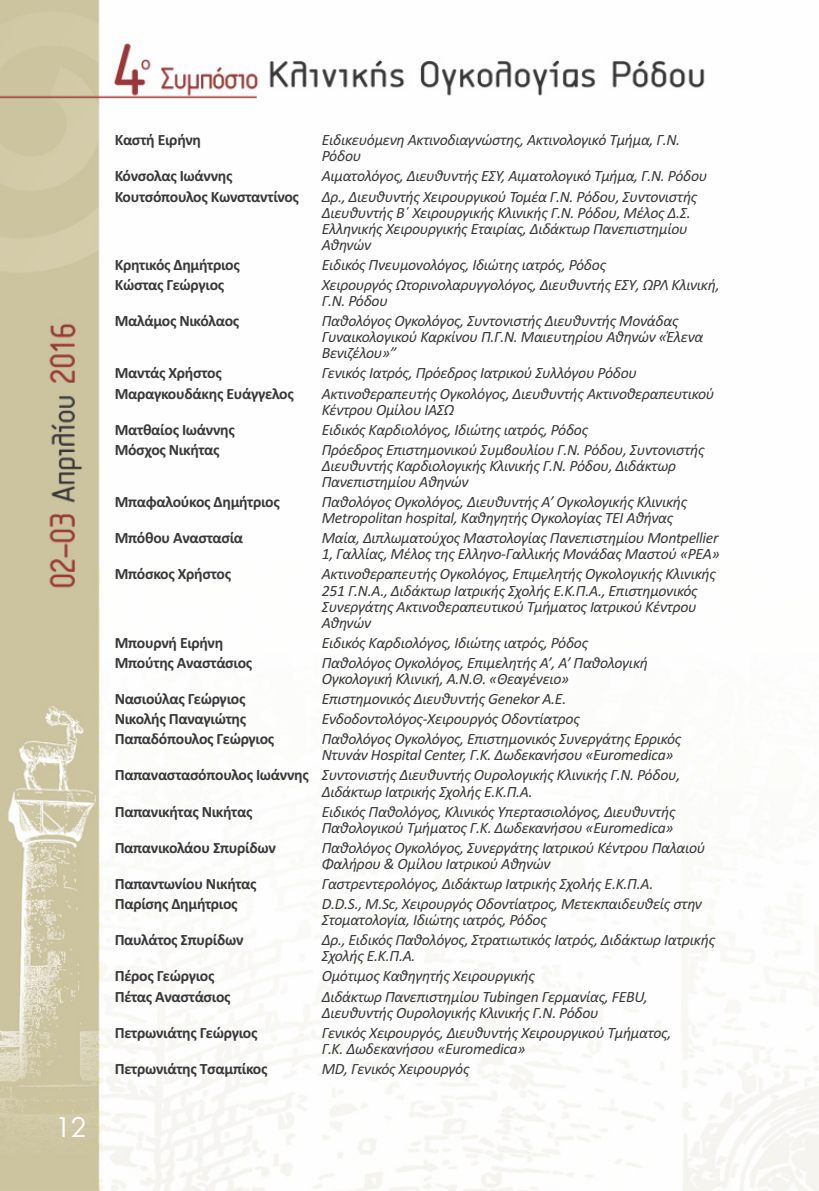
<style>
.page{position:relative;width:819px;height:1191px;background:#fff}
.page>*{position:absolute;margin:0;border:0;box-sizing:border-box;transform-origin:0 0}
.t1{font:26.25px "PF Futura Neu";color:#fff}
.t2{font:italic 15.75px/16.1px "Calibri";letter-spacing:-.02em;color:#39383a}
.t3{font:700 15.75px "Calibri";letter-spacing:-.02em;color:#39383a}
.s1{font-weight:700;font-style:normal}
</style>
<div class="page">
<img style="left:0;top:0;width:819px;height:1191px">
<h1 class="t1" style="left:55px;top:1110px;width:33px">12</h1>
<p class="t3" style="left:115px;top:131px;width:88px">Καστή Ειρήνη</p>
<p class="t2" style="left:322px;top:133px;width:360px">Ειδικευόμενη Ακτινοδιαγνώστης, Ακτινολογικό Τμήμα, Γ.Ν.<br>Ρόδου</p>
<p class="t3" style="left:115px;top:167px;width:119px">Κόνσολας Ιωάννης</p>
<p class="t2" style="left:322px;top:169px;width:387px">Αιματολόγος, Διευθυντής ΕΣΥ, Αιματολογικό Τμήμα, Γ.Ν. Ρόδου</p>
<p class="t3" style="left:115px;top:187px;width:186px">Κουτσόπουλος Κωνσταντίνος</p>
<p class="t2" style="left:322px;top:189px;width:377px">Δρ., Διευθυντής Χειρουργικού Τομέα Γ.Ν. Ρόδου, Συντονιστής Διευθυντής Β΄ Χειρουργικής Κλινικής Γ.Ν. Ρόδου, Μέλος Δ.Σ.<br>Ελληνικής Χειρουργικής Εταιρίας, Διδάκτωρ Πανεπιστημίου Αθηνών</p>
<p class="t3" style="left:115px;top:255px;width:127px">Κρητικός Δημήτριος</p>
<p class="t2" style="left:322px;top:258px;width:286px">Ειδικός Πνευμονολόγος, Ιδιώτης ιατρός, Ρόδος</p>
<p class="t3" style="left:115px;top:275px;width:111px">Κώστας Γεώργιος</p>
<p class="t2" style="left:322px;top:278px;width:399px">Χειρουργός Ωτορινολαρυγγολόγος, Διευθυντής ΕΣΥ, ΩΡΛ Κλινική,<br>Γ.Ν. Ρόδου</p>
<p class="t3" style="left:115px;top:311px;width:126px">Μαλάμος Νικόλαος</p>
<p class="t2" style="left:322px;top:314px;width:383px">Παθολόγος Ογκολόγος, Συντονιστής Διευθυντής Μονάδας<br>Γυναικολογικού Καρκίνου Π.Γ.Ν. Μαιευτηρίου Αθηνών «Έλενα<br>Βενιζέλου»”</p>
<p class="t3" style="left:115px;top:364px;width:109px">Μαντάς Χρήστος</p>
<p class="t2" style="left:322px;top:366px;width:317px">Γενικός Ιατρός, Πρόεδρος Ιατρικού Συλλόγου Ρόδου</p>
<p class="t3" style="left:115px;top:384px;width:180px">Μαραγκουδάκης Ευάγγελος</p>
<p class="t2" style="left:322px;top:386px;width:394px">Ακτινοθεραπευτής Ογκολόγος, Διευθυντής Ακτινοθεραπευτικού<br>Κέντρου Ομίλου ΙΑΣΩ</p>
<p class="t3" style="left:115px;top:420px;width:122px">Ματθαίος Ιωάννης</p>
<p class="t2" style="left:322px;top:423px;width:268px">Ειδικός Καρδιολόγος, Ιδιώτης ιατρός, Ρόδος</p>
<p class="t3" style="left:115px;top:440px;width:106px">Μόσχος Νικήτας</p>
<p class="t2" style="left:322px;top:443px;width:384px">Πρόεδρος Επιστημονικού Συμβουλίου Γ.Ν. Ρόδου, Συντονιστής<br>Διευθυντής Καρδιολογικής Κλινικής Γ.Ν. Ρόδου, Διδάκτωρ<br>Πανεπιστημίου Αθηνών</p>
<p class="t3" style="left:115px;top:492px;width:167px">Μπαφαλούκος Δημήτριος</p>
<p class="t2" style="left:322px;top:495px;width:367px">Παθολόγος Ογκολόγος, Διευθυντής Α’ Ογκολογικής Κλινικής<br>Metropolitan hospital, Καθηγητής Ογκολογίας ΤΕΙ Αθήνας</p>
<p class="t3" style="left:115px;top:528px;width:130px">Μπόθου Αναστασία</p>
<p class="t2" style="left:322px;top:531px;width:399px">Μαία, Διπλωματούχος Μαστολογίας Πανεπιστημίου Montpellier<br>1, Γαλλίας, Μέλος της Ελληνο-Γαλλικής Μονάδας Μαστού «ΡΕΑ»</p>
<p class="t3" style="left:115px;top:565px;width:118px">Μπόσκος Χρήστος</p>
<p class="t2" style="left:322px;top:567px;width:395px">Ακτινοθεραπευτής Ογκολόγος, Επιμελητής Ογκολογικής Κλινικής 251 Γ.Ν.Α., Διδάκτωρ Ιατρικής Σχολής Ε.Κ.Π.Α., Επιστημονικός Συνεργάτης Ακτινοθεραπευτικού Τμήματος Ιατρικού Κέντρου Αθηνών</p>
<p class="t3" style="left:115px;top:633px;width:110px">Μπουρνή Ειρήνη</p>
<p class="t2" style="left:322px;top:636px;width:268px">Ειδικός Καρδιολόγος, Ιδιώτης ιατρός, Ρόδος</p>
<p class="t3" style="left:115px;top:653px;width:139px">Μπούτης Αναστάσιος</p>
<p class="t2" style="left:322px;top:656px;width:328px">Παθολόγος Ογκολόγος, Επιμελητής Α’, Α’ Παθολογική<br>Ογκολογική Κλινική, Α.Ν.Θ. «Θεαγένειο»</p>
<p class="t3" style="left:115px;top:689px;width:132px">Νασιούλας Γεώργιος</p>
<p class="t2" style="left:322px;top:692px;width:246px">Επιστημονικός Διευθυντής Genekor A.E.</p>
<p class="t3" style="left:115px;top:709px;width:133px">Νικολής Παναγιώτης</p>
<p class="t2" style="left:322px;top:712px;width:259px">Ενδοδοντολόγος-Χειρουργός Οδοντίατρος</p>
<p class="t3" style="left:115px;top:729px;width:161px">Παπαδόπουλος Γεώργιος</p>
<p class="t2" style="left:322px;top:732px;width:361px">Παθολόγος Ογκολόγος, Επιστημονικός Συνεργάτης Ερρικός<br>Ντυνάν Hospital Center, Γ.Κ. Δωδεκανήσου «Euromedica»</p>
<p class="t2" style="left:322px;top:768px;width:360px;text-indent:-207px"><span class="s1">Παπαναστασόπουλος Ιωάννης</span> Συντονιστής Διευθυντής Ουρολογικής Κλινικής Γ.Ν. Ρόδου,<br>Διδάκτωρ Ιατρικής Σχολής Ε.Κ.Π.Α.</p>
<p class="t3" style="left:115px;top:802px;width:139px">Παπανικήτας Νικήτας</p>
<p class="t2" style="left:322px;top:804px;width:355px">Ειδικός Παθολόγος, Κλινικός Υπερτασιολόγος, Διευθυντής<br>Παθολογικού Τμήματος Γ.Κ. Δωδεκανήσου «Euromedica»</p>
<p class="t3" style="left:115px;top:838px;width:163px">Παπανικολάου Σπυρίδων</p>
<p class="t2" style="left:322px;top:841px;width:385px">Παθολόγος Ογκολόγος, Συνεργάτης Ιατρικού Κέντρου Παλαιού<br>Φαλήρου &amp; Ομίλου Ιατρικού Αθηνών</p>
<p class="t3" style="left:115px;top:874px;width:143px">Παπαντωνίου Νικήτας</p>
<p class="t2" style="left:322px;top:877px;width:333px">Γαστρεντερολόγος, Διδάκτωρ Ιατρικής Σχολής Ε.Κ.Π.Α.</p>
<p class="t3" style="left:115px;top:894px;width:124px">Παρίσης Δημήτριος</p>
<p class="t2" style="left:322px;top:897px;width:382px">D.D.S., M.Sc, Χειρουργός Οδοντίατρος, Μετεκπαιδευθείς στην<br>Στοματολογία, Ιδιώτης ιατρός, Ρόδος</p>
<p class="t3" style="left:115px;top:930px;width:130px">Παυλάτος Σπυρίδων</p>
<p class="t2" style="left:322px;top:933px;width:395px">Δρ., Ειδικός Παθολόγος, Στρατιωτικός Ιατρός, Διδάκτωρ Ιατρικής<br>Σχολής Ε.Κ.Π.Α.</p>
<p class="t3" style="left:115px;top:966px;width:101px">Πέρος Γεώργιος</p>
<p class="t2" style="left:322px;top:969px;width:215px">Ομότιμος Καθηγητής Χειρουργικής</p>
<p class="t3" style="left:115px;top:986px;width:117px">Πέτας Αναστάσιος</p>
<p class="t2" style="left:322px;top:989px;width:327px">Διδάκτωρ Πανεπιστημίου Tubingen Γερμανίας, FEBU,<br>Διευθυντής Ουρολογικής Κλινικής Γ.Ν. Ρόδου</p>
<p class="t3" style="left:115px;top:1023px;width:144px">Πετρωνιάτης Γεώργιος</p>
<p class="t2" style="left:322px;top:1025px;width:351px">Γενικός Χειρουργός, Διευθυντής Χειρουργικού Τμήματος,<br>Γ.Κ. Δωδεκανήσου «Euromedica»</p>
<p class="t3" style="left:115px;top:1059px;width:154px">Πετρωνιάτης Τσαμπίκος</p>
<p class="t2" style="left:322px;top:1061px;width:149px">MD, Γενικός Χειρουργός</p>
</div>
